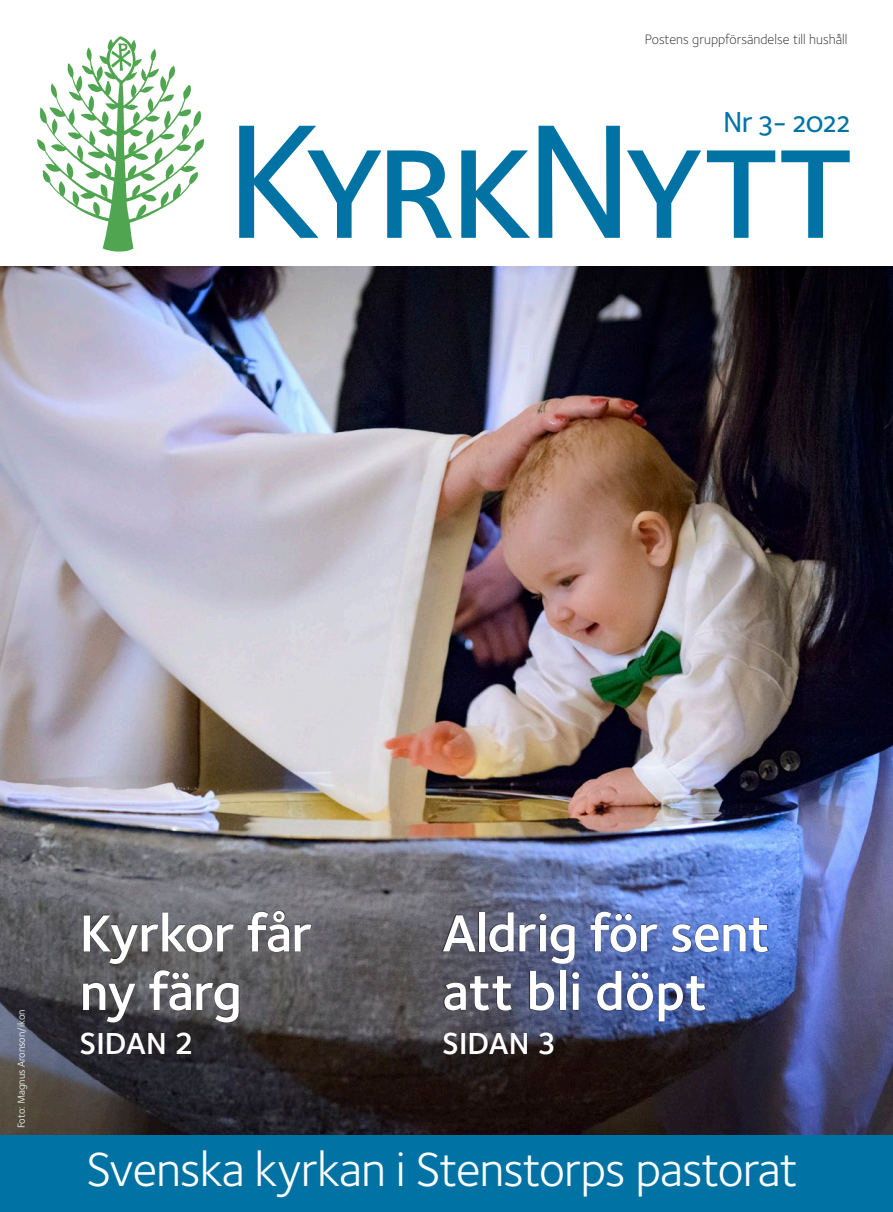
<style>
.page{position:relative;width:893px;height:1212px;background:#fff}
.page>*{position:absolute;margin:0;border:0;box-sizing:border-box;transform-origin:0 0}
.Rubrik_Omslag_Sid_1{font:500 168px "Foundry Sterling OT3";letter-spacing:-.04em;color:#0073a4}
.Text_-_gtjschema{font:600 54px/58.5px "Foundry Sterling OT3";letter-spacing:-.02em;color:#fff}
.Banner_SvK_Omslag_si{font:49.5px "Foundry Sterling OT3";letter-spacing:-.02em;color:#fff}
.Text_-_gtjschema-2{font:600 31.5px "Foundry Sterling OT3";color:#fff}
.Nummer_Förstasidan{font:500 30px "Foundry Sterling OT3";letter-spacing:-.02em;color:#0073a4}
.Brödtext{font:300 14.1px "Foundry Sterling OT3";color:#231f20}
.Bildbyline{font:10.5px "Foundry Sterling OT3";color:#fff}
</style>
<div class="page">
<img style="left:0;top:267px;width:893px;height:869px">
<div style="left:0;top:1136px;width:893px;height:76px;background:#0073a4"></div>
<img style="left:37px;top:36px;width:168px;height:216px">
<svg style="left:442px;top:911px;width:327px;height:144px;background:#414c70"></svg>
<svg style="left:80px;top:910px;width:232px;height:145px;background:#49474a"></svg>
<p class="Brödtext" style="left:645px;top:29px;width:204px">Postens gruppförsändelse till hushåll</p>
<p class="Nummer_Förstasidan" style="left:723px;top:100px;width:129px">Nr 3- 2022</p>
<p class="Rubrik_Omslag_Sid_1" style="left:226px;top:55px;width:630px">KyrkNytt</p>
<p class="Bildbyline" style="left:14px;top:1128px;width:120px;rotate:-90deg">Foto: Magnus Aronson/ikon</p>
<p class="Text_-_gtjschema" style="left:80px;top:900px;width:235px">Kyrkor får ny färg</p>
<p class="Text_-_gtjschema-2" style="left:80px;top:1019px;width:116px">SIDAN 2</p>
<p class="Text_-_gtjschema" style="left:442px;top:900px;width:329px">Aldrig för sent att bli döpt</p>
<p class="Text_-_gtjschema-2" style="left:442px;top:1019px;width:116px">SIDAN 3</p>
<p class="Banner_SvK_Omslag_si" style="left:86px;top:1133px;width:714px">Svenska kyrkan i Stenstorps pastorat</p>
</div>
